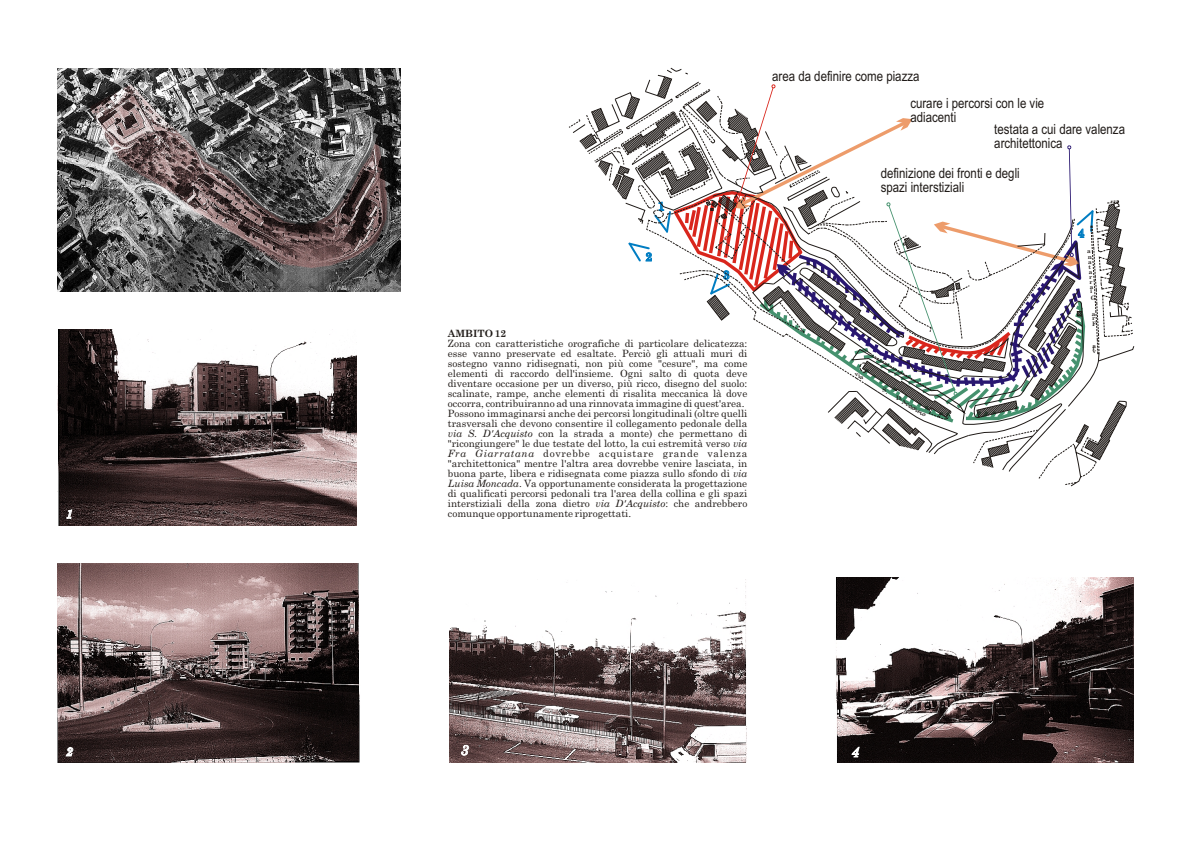
<style>
.page{position:relative;width:1191px;height:842px;background:#fff}
.page>*{position:absolute;margin:0;border:0;box-sizing:border-box;transform-origin:0 0}
.t1{font:14px/14px "Arial Narrow";color:#1f1a17}
.t2{font:italic 14px "Century Schoolbook";color:#fff}
.t3{font:700 12px "Century Schoolbook";color:#007dc2}
.t4{font:italic 700 12px "Century Schoolbook";color:#fff}
.t5{font:10px/10px "Century Schoolbook";color:#1f1a17}
.t6{font:700 10px "Century Schoolbook";color:#1f1a17}
.t7{font:700 6px/5.1px "Century Schoolbook";letter-spacing:-.08em;color:#1f1a17}
.s1{font-style:italic}
</style>
<div class="page">
<img style="left:58px;top:68px;width:343px;height:223px">
<img style="left:58px;top:329px;width:299px;height:197px">
<img style="left:58px;top:563px;width:302px;height:200px">
<img style="left:449px;top:582px;width:298px;height:181px">
<img style="left:836px;top:578px;width:298px;height:185px">
<svg style="left:569px;top:67px;width:566px;height:420px"></svg>
<p class="t4" style="left:66px;top:509px;width:8px">1</p>
<p class="t3" style="left:658px;top:201px;width:8px">1</p>
<p class="t3" style="left:645px;top:252px;width:8px">2</p>
<p class="t3" style="left:723px;top:270px;width:8px">3</p>
<p class="t6" style="left:448px;top:329px;width:60px">AMBITO 12</p>
<p class="t5" style="left:448px;top:339px;width:301px">Zona con caratteristiche orografiche di particolare delicatezza: esse vanno preservate ed esaltate. Perciò gli attuali muri di sostegno vanno ridisegnati, non più come "cesure", ma come elementi di raccordo dell'insieme. Ogni salto di quota deve diventare occasione per un diverso, più ricco, disegno del suolo: scalinate, rampe, anche elementi di risalita meccanica là dove occorra, contribuiranno ad una rinnovata immagine di quest'area.<br>Possono immaginarsi anche dei percorsi longitudinali (oltre quelli trasversali che devono consentire il collegamento pedonale della <span class="s1">via S. D'Acquisto</span> con la strada a monte) che permettano di "ricongiungere" le due testate del lotto, la cui estremità verso <span class="s1">via Fra Giarratana</span> dovrebbe acquistare grande valenza "architettonica" mentre l'altra area dovrebbe venire lasciata, in buona parte, libera e ridisegnata come piazza sullo sfondo di <span class="s1">via Luisa Moncada</span>. Va opportunamente considerata la progettazione di qualificati percorsi pedonali tra l'area della collina e gli spazi interstiziali della zona dietro <span class="s1">via D'Acquisto</span>: che andrebbero comunque opportunamente riprogettati.</p>
<h1 class="t1" style="left:910px;top:64px;width:135px;line-height:27.2px;text-indent:-138px">area da definire come piazza<br>curare i percorsi con le vie</h1>
<h1 class="t1" style="left:910px;top:112px;width:47px">adiacenti</h1>
<h1 class="t1" style="left:994px;top:124px;width:132px">testata a cui dare valenza architettonica</h1>
<h1 class="t1" style="left:881px;top:168px;width:141px">definizione dei fronti e degli spazi interstiziali</h1>
<p class="t3" style="left:1078px;top:229px;width:8px">4</p>
<p class="t7" style="left:855px;top:374px;width:10px">via</p>
<p class="t7" style="left:882px;top:389px;width:7px">S.</p>
<p class="t7" style="left:896px;top:405px;width:31px">D'Acquisto</p>
<p class="t7" style="left:1087px;top:249px;width:6px;line-height:5.6px">a n a</p>
<p class="t7" style="left:1088px;top:264px;width:7px">t a r r a</p>
<p class="t7" style="left:1090px;top:288px;width:7px;line-height:6.7px">i<br>G</p>
<p class="t7" style="left:1092px;top:312px;width:5px;line-height:4.7px">a r</p>
<p class="t7" style="left:1092px;top:322px;width:6px">F</p>
<p class="t7" style="left:1093px;top:345px;width:5px;line-height:4.8px">ai v</p>
<p class="t4" style="left:66px;top:747px;width:8px">2</p>
<h1 class="t2" style="left:461px;top:745px;width:9px">3</h1>
<h1 class="t2" style="left:851px;top:747px;width:9px">4</h1>
</div>
